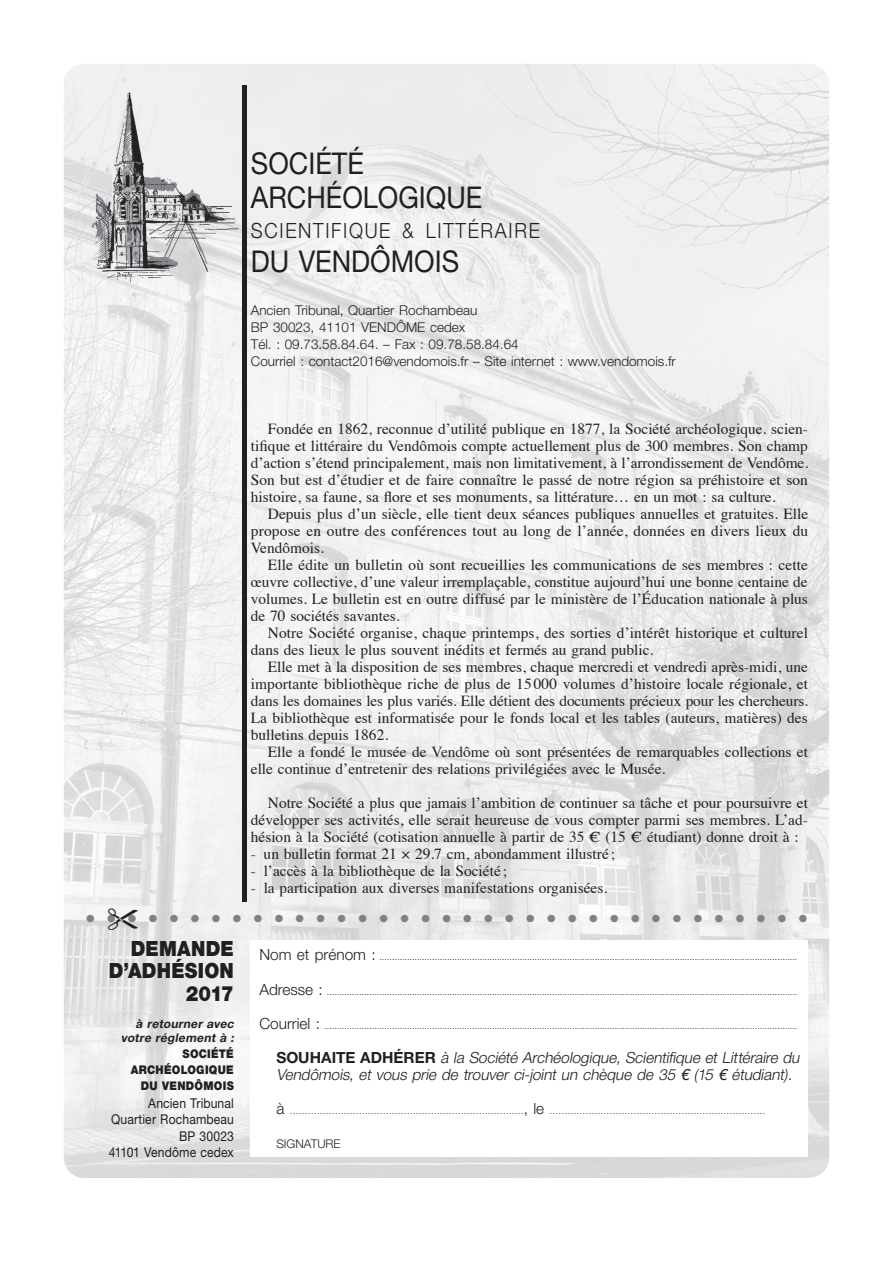
<style>
.page{position:relative;width:893px;height:1263px;background:#fff}
.page>*{position:absolute;margin:0;border:0;box-sizing:border-box;transform-origin:0 0}
.t1{font:30px/34px "Helvetica Neue";color:#231f20;scale:.9 1}
.t2{font:900 21px "Helvetica Neue";color:#808285}
.t3{font:300 21px "Helvetica Neue";letter-spacing:.09em;color:#231f20;scale:.9 1}
.t4{font:900 21px/22.5px "Helvetica Neue";letter-spacing:.01em;color:#231f20;text-align:right;scale:.9 1}
.t5{font:15.3px/17px "Times";color:#231f20;text-align:justify}
.t6{font:italic 300 15.3px/17.1px "Helvetica Neue";color:#231f20}
.t7{font:300 13.5px/17px "Helvetica Neue";color:#231f20}
.t8{font:13.5px/16px "Helvetica Neue";letter-spacing:.01em;color:#231f20;text-align:right;scale:.9 1}
.t9{font:900 12px/16px "Helvetica Neue";letter-spacing:.025em;color:#231f20;text-align:right;scale:.9 1}
.t10{font:italic 700 12px/14px "Helvetica Neue";color:#231f20;text-align:right}
.t11{font:300 12px "Helvetica Neue";color:#231f20}
.t12{font:300 9px "Helvetica Neue";color:#231f20}
.s1{font-size:15.3px}
.s2{font-weight:700;font-style:normal}
.s3{font-weight:400}
</style>
<div class="page">
<img style="left:64px;top:64px;width:765px;height:1114px">
<hr style="left:242px;top:85px;width:4px;height:816px;background:#231f20">
<div style="left:251px;top:940px;width:557px;height:217px;background:#fff"></div>
<svg style="left:108px;top:908px;width:30px;height:22px"></svg>
<h1 class="t1" style="left:251px;top:146px;width:259px">SOCIÉTÉ<br>ARCHÉOLOGIQUE</h1>
<h2 class="t3" style="left:251px;top:218px;width:323px">SCIENTIFIQUE &amp; LITTÉRAIRE</h2>
<h1 class="t1" style="left:251px;top:244px;width:233px">DU VENDÔMOIS</h1>
<p class="t7" style="left:251px;top:301px;width:426px">Ancien Tribunal, Quartier Rochambeau<br>BP 30023, 41101 VENDÔME cedex<br>Tél. : 09.73.58.84.64. – Fax : 09.78.58.84.64<br>Courriel : contact2016@vendomois.fr – Site internet : www.vendomois.fr</p>
<p class="t5" style="left:251px;top:419px;width:559px;text-indent:17px">Fondée en 1862, reconnue d’utilité publique en 1877, la Société archéologique. scien&shy;tifique et littéraire du Vendômois compte actuellement plus de 300 membres. Son champ d’action s’étend principalement, mais non limitativement, à l’arrondissement de Vendôme.<br>Son but est d’étudier et de faire connaître le passé de notre région sa préhistoire et son histoire, sa faune, sa flore et ses monuments, sa littérature… en un mot : sa culture.</p>
<p class="t5" style="left:251px;top:504px;width:559px;text-indent:17px">Depuis plus d’un siècle, elle tient deux séances publiques annuelles et gratuites. Elle propose en outre des conférences tout au long de l’année, données en divers lieux du Vendômois.</p>
<p class="t5" style="left:251px;top:555px;width:559px;text-indent:17px">Elle édite un bulletin où sont recueillies les communications de ses membres : cette œuvre collective, d’une valeur irremplaçable, constitue aujourd’hui une bonne centaine de volumes. Le bulletin est en outre diffusé par le ministère de l’Éducation nationale à plus de 70 sociétés savantes.</p>
<p class="t5" style="left:251px;top:623px;width:559px;text-indent:17px">Notre Société organise, chaque printemps, des sorties d’intérêt historique et culturel dans des lieux le plus souvent inédits et fermés au grand public.</p>
<p class="t5" style="left:251px;top:657px;width:559px;text-indent:17px">Elle met à la disposition de ses membres, chaque mercredi et vendredi après-midi, une importante bibliothèque riche de plus de 15 000 volumes d’histoire locale régionale, et dans les domaines les plus variés. Elle détient des documents précieux pour les chercheurs.<br>La bibliothèque est informatisée pour le fonds local et les tables (auteurs, matières) des bulletins depuis 1862.</p>
<p class="t5" style="left:251px;top:742px;width:559px;text-indent:17px">Elle a fondé le musée de Vendôme où sont présentées de remarquables collections et elle continue d’entretenir des relations privilégiées avec le Musée.</p>
<p class="t5" style="left:251px;top:793px;width:559px;text-indent:17px">Notre Société a plus que jamais l’ambition de continuer sa tâche et pour poursuivre et développer ses activités, elle serait heureuse de vous compter parmi ses membres. L’ad&shy;hésion à la Société (cotisation annuelle à partir de 35 € (15 € étudiant) donne droit à :</p>
<p class="t5" style="left:251px;top:844px;width:366px">- un bulletin format 21 × 29.7 cm, abondamment illustré ;</p>
<p class="t5" style="left:251px;top:861px;width:258px">- l’accès à la bibliothèque de la Société ;</p>
<p class="t5" style="left:251px;top:878px;width:358px">- la participation aux diverses manifestations organisées.</p>
<h2 class="t2" style="left:85px;top:906px;width:725px">• • • • • • • • • • • • • • • • • • • • • • • • • • • • • • • • • • •</h2>
<p class="t12" style="left:259px;top:952px;width:539px"><span class="s1">Nom et prénom :</span> .......................................................................................................................................................................</p>
<p class="t12" style="left:259px;top:986px;width:539px"><span class="s1">Adresse :</span> ............................................................................................................................................................................................</p>
<p class="t12" style="left:259px;top:1020px;width:539px"><span class="s1">Courriel :</span> .............................................................................................................................................................................................</p>
<p class="t6" style="left:276px;top:1048px;width:528px"><span class="s2">S O U H A I T E A D H É R E R</span> à la Société Archéologique, Scientifique et Littéraire du<br>Vendômois, et vous prie de trouver ci-joint un chèque de 35 <span class="s3">€</span> (15 <span class="s3">€</span> étudiant) .</p>
<p class="t12" style="left:276px;top:1105px;width:491px"><span class="s1">à</span> ……………………………………………………………………<span class="s1">, le</span> ………………………………………………………………</p>
<p class="t11" style="left:276px;top:1136px;width:66px">SIGNATURE</p>
<h2 class="t4" style="left:109px;top:937px;width:141px">DEMANDE<br>D’ADHÉSION<br>2017</h2>
<p class="t10" style="left:121px;top:1016px;width:117px">à retourner avec votre réglement à :</p>
<p class="t9" style="left:131px;top:1045px;width:116px">SOCIÉTÉ<br>ARCHÉOLOGIQUE<br>DU VENDÔMOIS</p>
<p class="t8" style="left:109px;top:1095px;width:141px">Ancien Tribunal<br>Quartier Rochambeau<br>BP 30023<br>41101 Vendôme cedex</p>
</div>
